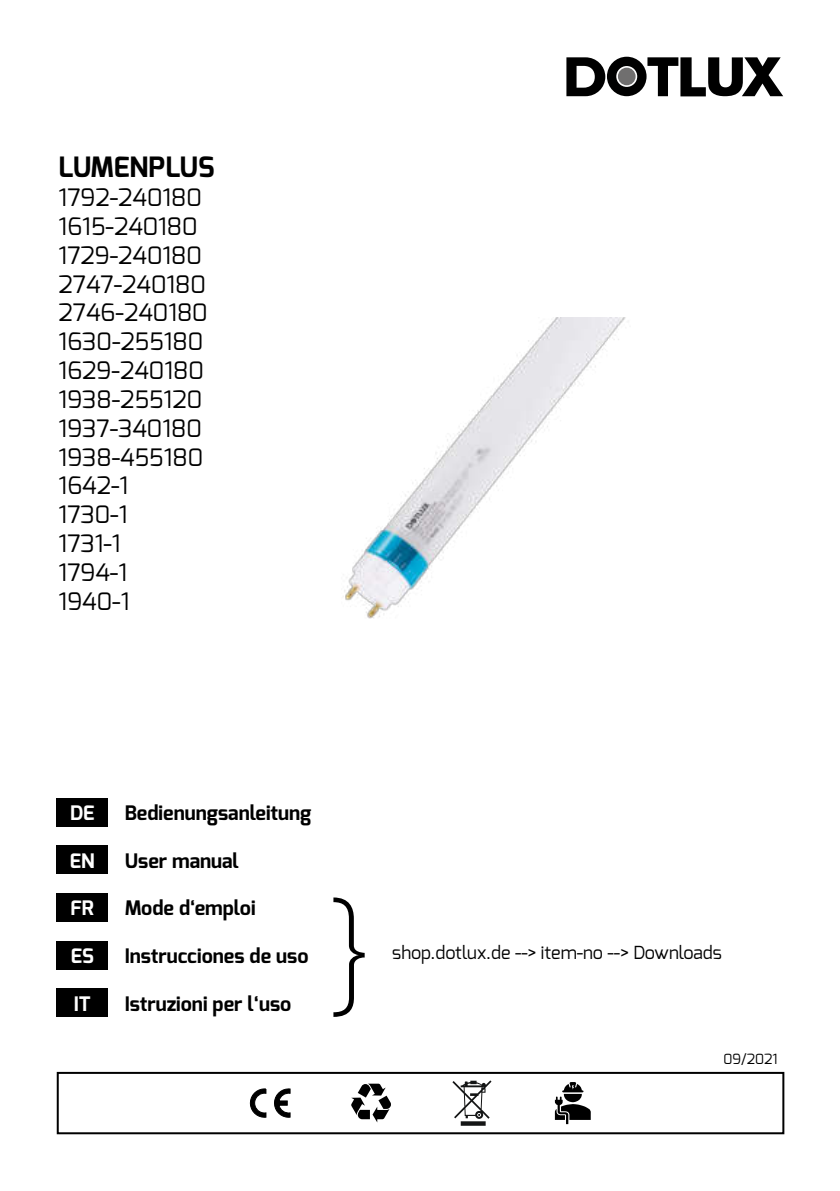
<style>
.page{position:relative;width:840px;height:1191px;background:#fff}
.page>*{position:absolute;margin:0;border:0;box-sizing:border-box;transform-origin:0 0}
.t1{font:700 28px "Exo";letter-spacing:-.01em;color:#000}
.t2{font:24px/28.8px "Exo";color:#000}
.t3{font:700 20px "Exo";color:#000}
.t4{font:700 20px "Exo";color:#fff}
.t5{font:18px "Exo";color:#000}
.t6{font:14px "Exo";color:#000}
</style>
<div class="page">
<svg style="left:566px;top:57px;width:216px;height:39px"></svg>
<div style="left:617px;top:68px;width:18px;height:17px;background:#706f6f;border-radius:50%"></div>
<div style="left:57px;top:798px;width:51px;height:28px;background:#000"></div>
<div style="left:57px;top:845px;width:51px;height:29px;background:#000"></div>
<div style="left:57px;top:893px;width:51px;height:28px;background:#000"></div>
<div style="left:57px;top:941px;width:51px;height:28px;background:#000"></div>
<div style="left:57px;top:988px;width:51px;height:29px;background:#000"></div>
<div style="left:57px;top:1072px;width:726px;height:62px;border:2px solid #000"></div>
<svg style="left:333px;top:897px;width:31px;height:120px"></svg>
<svg style="left:249px;top:1088px;width:17px;height:30px"></svg>
<svg style="left:274px;top:1088px;width:16px;height:29px"></svg>
<svg style="left:452px;top:1080px;width:39px;height:45px"></svg>
<svg style="left:351px;top:1083px;width:40px;height:39px"></svg>
<svg style="left:554px;top:1082px;width:36px;height:42px"></svg>
<img style="left:344px;top:317px;width:282px;height:302px">
<p class="t1" style="left:59px;top:155px;width:157px">LUMENPLUS</p>
<p class="t2" style="left:59px;top:186px;width:150px">1792-240180<br>1615-240180<br>1729-240180<br>2747-240180<br>2746-240180<br>1630-255180<br>1629-240180<br>1938-255120<br>1937-340180<br>1938-455180<br>1642-1<br>1730-1<br>1731-1<br>1794-1<br>1940-1</p>
<p class="t4" style="left:70px;top:804px;width:26px">DE</p>
<p class="t4" style="left:70px;top:852px;width:26px">EN</p>
<p class="t4" style="left:70px;top:899px;width:25px">FR</p>
<p class="t4" style="left:71px;top:947px;width:25px">ES</p>
<p class="t4" style="left:74px;top:995px;width:18px">IT</p>
<p class="t3" style="left:125px;top:804px;width:188px">Bedienungsanleitung</p>
<p class="t3" style="left:125px;top:852px;width:115px">User manual</p>
<p class="t3" style="left:125px;top:899px;width:132px">Mode d‘emploi</p>
<p class="t3" style="left:125px;top:947px;width:185px">Instrucciones de uso</p>
<p class="t3" style="left:125px;top:995px;width:168px">Istruzioni per l‘uso</p>
<p class="t5" style="left:392px;top:945px;width:331px">shop.dotlux.de --&gt; item-no --&gt; Downloads</p>
<p class="t6" style="left:723px;top:1053px;width:56px">09/2021</p>
</div>
